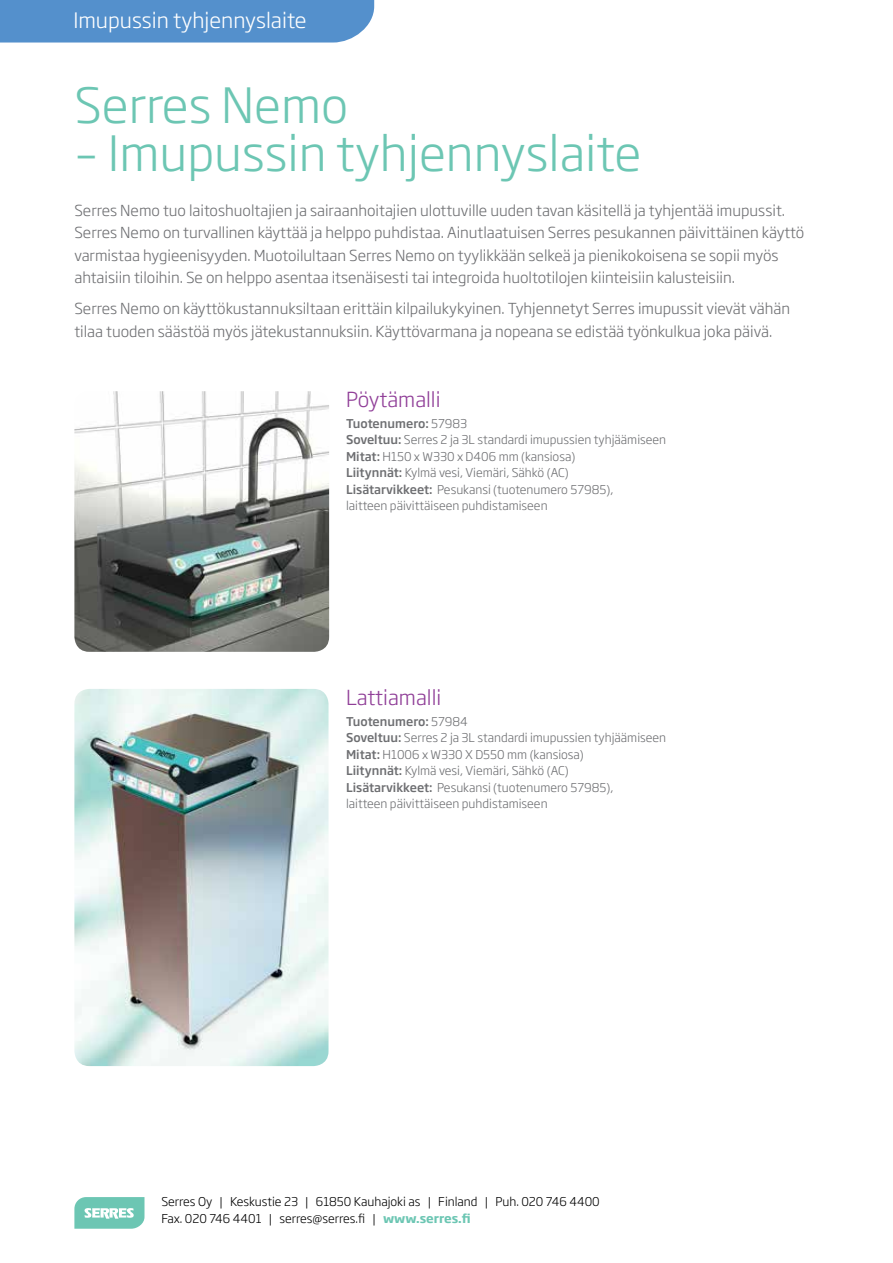
<style>
.page{position:relative;width:893px;height:1263px;background:#fff}
.page>*{position:absolute;margin:0;border:0;box-sizing:border-box;transform-origin:0 0}
.t1{font:300 48px "Soho Gothic Std";color:#6cc6b3}
.t2{font:300 21px "Soho Gothic Std";color:#fff}
.t3{font:300 20.4px "Soho Gothic Std";color:#903f98}
.t4{font:300 15px/22.5px "Soho Gothic Std";color:#6d6e71}
.t5{font:300 12px/16.5px "Soho Gothic Std";color:#6d6e71}
.t6{font:300 12px/16.5px "Soho Gothic Std";color:#000}
.s1{font-weight:500}
.s2{font-weight:700;color:#6cc6b3}
</style>
<div class="page">
<svg style="left:74px;top:1197px;width:70px;height:32px;background:#88d0c1"></svg>
<div style="left:0;top:0;width:374px;height:43px;background:#5490cc"></div>
<img style="left:74px;top:689px;width:254px;height:377px">
<img style="left:74px;top:391px;width:255px;height:261px">
<h2 class="t2" style="left:73px;top:7px;width:235px">Imupussin tyhjennyslaite</h2>
<h1 class="t1" style="left:74px;top:75px;width:275px">Serres Nemo</h1>
<h1 class="t1" style="left:74px;top:123px;width:568px">– Imupussin tyhjennyslaite</h1>
<p class="t4" style="left:74px;top:199px;width:731px">Serres Nemo tuo laitoshuoltajien ja sairaanhoitajien ulottuville uuden tavan käsitellä ja tyhjentää imupussit.<br>Serres Nemo on turvallinen käyttää ja helppo puhdistaa. Ainutlaatuisen Serres pesukannen päivittäinen käyttö varmistaa hygieenisyyden. Muotoilultaan Serres Nemo on tyylikkään selkeä ja pienikokoisena se sopii myös ahtaisiin tiloihin. Se on helppo asentaa itsenäisesti tai integroida huoltotilojen kiinteisiin kalusteisiin.</p>
<p class="t4" style="left:74px;top:298px;width:717px">Serres Nemo on käyttökustannuksiltaan erittäin kilpailukykyinen. Tyhjennetyt Serres imupussit vievät vähän tilaa tuoden säästöä myös jätekustannuksiin. Käyttövarmana ja nopeana se edistää työnkulkua joka päivä.</p>
<h3 class="t3" style="left:346px;top:387px;width:96px">Pöytämalli</h3>
<p class="t5" style="left:346px;top:415px;width:322px"><span class="s1">Tuotenumero:</span> 57983<br><span class="s1">Soveltuu:</span> Serres 2 ja 3L standardi imupussien tyhjäämiseen <span class="s1">Mitat:</span> H150 x W330 x D406 mm (kansiosa)<br><span class="s1">Liitynnät:</span> Kylmä vesi, Viemäri, Sähkö (AC)<br><span class="s1">Lisätarvikkeet:</span> Pesukansi (tuotenumero 57985),<br>laitteen päivittäiseen puhdistamiseen</p>
<h3 class="t3" style="left:346px;top:684px;width:97px">Lattiamalli</h3>
<p class="t5" style="left:346px;top:713px;width:322px"><span class="s1">Tuotenumero:</span> 57984<br><span class="s1">Soveltuu:</span> Serres 2 ja 3L standardi imupussien tyhjäämiseen <span class="s1">Mitat:</span> H1006 x W330 X D550 mm (kansiosa)<br><span class="s1">Liitynnät:</span> Kylmä vesi, Viemäri, Sähkö (AC)<br><span class="s1">Lisätarvikkeet:</span> Pesukansi (tuotenumero 57985),<br>laitteen päivittäiseen puhdistamiseen</p>
<p class="t6" style="left:161px;top:1194px;width:440px">Serres Oy | Keskustie 23 | 61850 Kauhajoki as | Finland | Puh. 020 746 4400<br>Fax. 020 746 4401 | serres@serres.fi | <span class="s2">www.serres.fi</span></p>
</div>
